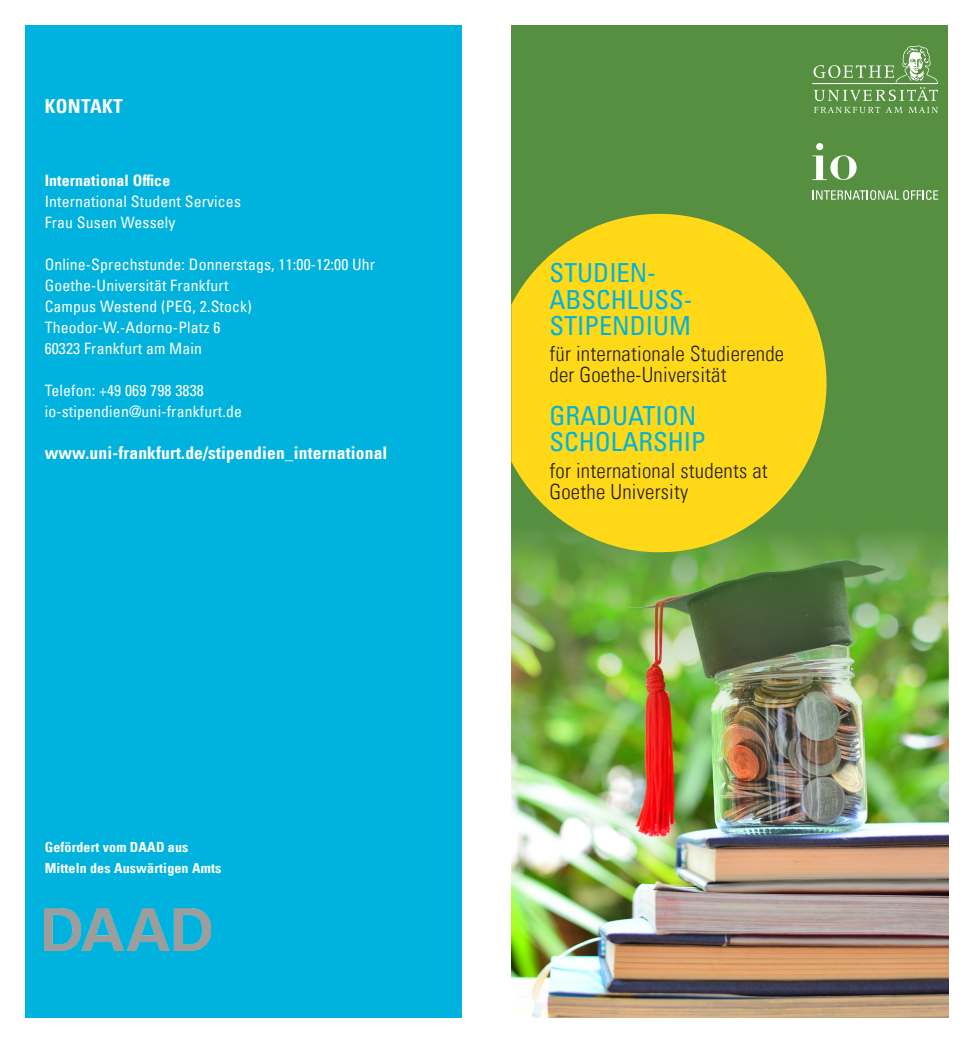
<style>
.page{position:relative;width:973px;height:1042px;background:#fff}
.page>*{position:absolute;margin:0;border:0;box-sizing:border-box;transform-origin:0 0}
.t1{font:condensed 26.25px/26.2px "Univers Com 57";color:#00b2de}
.t2{font:21px/21px "Univers Com 47 Light Cond";letter-spacing:.01em;color:#231f20}
.t3{font:19.25px "Univers Com 67 Bold Cond";letter-spacing:.02em;color:#fff}
.t4{font:17.5px "Univers Com 67 Bold Cond";letter-spacing:.01em;color:#fff}
.t5{font:condensed 15.75px "Univers Com 57";letter-spacing:.01em;color:#fff}
.t6{font:15.75px "Univers Com 67 Bold Cond";letter-spacing:.01em;color:#fff}
.Vorspann{font:14px/21px "Univers Com 67 Bold Cond";letter-spacing:.01em;color:#fff}
</style>
<div class="page">
<div style="left:511px;top:25px;width:436px;height:992px;background:#558f3f"></div>
<img style="left:511px;top:533px;width:436px;height:484px">
<div style="left:25px;top:25px;width:436px;height:992px;background:#00b2de"></div>
<svg style="left:511px;top:214px;width:315px;height:338px;fill:#ffd917"></svg>
<svg style="left:812px;top:190px;width:126px;height:10px"></svg>
<svg style="left:812px;top:155px;width:44px;height:25px"></svg>
<div style="left:816px;top:143px;width:7px;height:7px;background:#fff;border-radius:50%"></div>
<svg style="left:814px;top:107px;width:88px;height:6px"></svg>
<svg style="left:908px;top:107px;width:30px;height:6px"></svg>
<svg style="left:812px;top:46px;width:125px;height:55px"></svg>
<img style="left:45px;top:908px;width:165px;height:42px">
<p class="t3" style="left:45px;top:94px;width:80px">KONTAKT</p>
<p class="t6" style="left:45px;top:171px;width:127px">International Office</p>
<p class="t5" style="left:45px;top:191px;width:198px">International Student Services</p>
<p class="t5" style="left:45px;top:212px;width:132px">Frau Susen Wessely</p>
<p class="t5" style="left:45px;top:254px;width:332px">Online-Sprechstunde: Donnerstags, 11:00-12:00 Uhr</p>
<p class="t5" style="left:45px;top:275px;width:185px">Goethe-Universität Frankfurt</p>
<p class="t5" style="left:45px;top:296px;width:208px">Campus Westend (PEG, 2.Stock)</p>
<p class="t5" style="left:45px;top:317px;width:177px">Theodor-W.-Adorno-Platz 6</p>
<p class="t5" style="left:45px;top:338px;width:159px">60323 Frankfurt am Main</p>
<p class="t5" style="left:45px;top:380px;width:161px">Telefon: +49 069 798 3838</p>
<p class="t5" style="left:45px;top:401px;width:199px">io-stipendien@uni-frankfurt.de</p>
<p class="t4" style="left:45px;top:442px;width:344px">www.uni-frankfurt.de/stipendien_international</p>
<p class="Vorspann" style="left:45px;top:836px;width:178px">Gefördert vom DAAD aus<br>Mitteln des Auswärtigen Amts</p>
<p class="t1" style="left:549px;top:260px;width:144px">STUDIEN-<br>ABSCHLUSS-</p>
<p class="t1" style="left:549px;top:312px;width:143px">STIPENDIUM</p>
<p class="t2" style="left:549px;top:343px;width:236px">für internationale Studierende der Goethe-Universität</p>
<p class="t1" style="left:549px;top:402px;width:158px">GRADUATION<br>SCHOLARSHIP</p>
<p class="t2" style="left:549px;top:460px;width:220px">for international students at<br>Goethe University</p>
</div>
